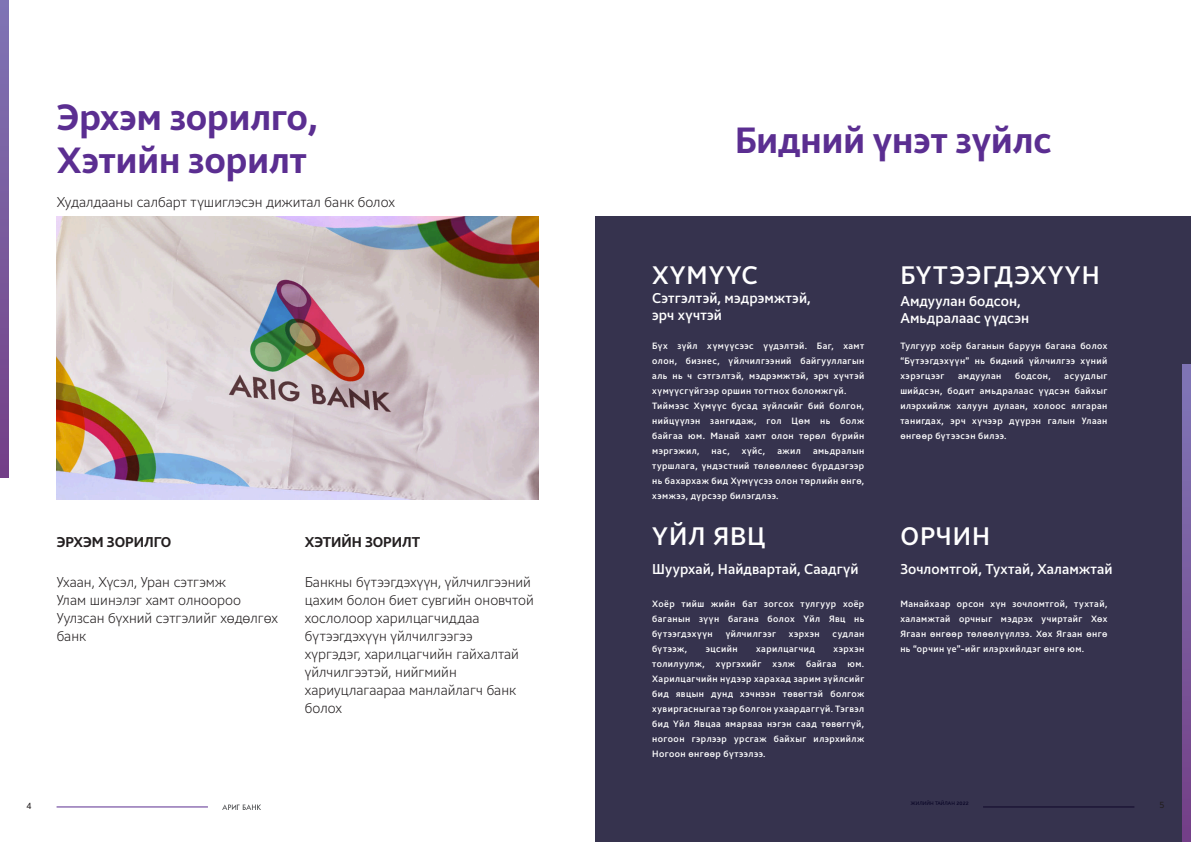
<style>
.page{position:relative;width:1191px;height:842px;background:#fff}
.page>*{position:absolute;margin:0;border:0;box-sizing:border-box;transform-origin:0 0}
.Headline{font:700 36px "Samsung Sans";color:#5b2e91}
.t1{font:500 25px "Samsung Sans";letter-spacing:.04em;color:#fff}
.body_text{font:300 14px/18px "Samsung Sans";color:#231f20}
.t2{font:500 14px/16.8px "Samsung Sans";letter-spacing:.005em;color:#fff}
.Sub_Title{font:700 14px "Samsung Sans";color:#231f20}
.t3{font:500 9px/15px "Samsung Sans";letter-spacing:.05em;color:#fff;text-align:justify}
.t4{font:9px "Samsung Sans";color:#231f20}
.t5{font:5px "Samsung Sans";letter-spacing:.005em;color:#040022}
.s1{font-size:6px}
</style>
<div class="page">
<hr style="left:57px;top:806px;width:151px;height:1px;background:#5b2e91">
<div style="left:595px;top:216px;width:596px;height:626px;background:#36334e"></div>
<img style="left:57px;top:216px;width:482px;height:283px">
<svg style="left:1182px;top:364px;width:9px;height:478px;background:#795a9e"></svg>
<svg style="left:0;top:0;width:9px;height:477px;background:#795a9d"></svg>
<svg style="left:222px;top:804px;width:39px;height:6px"></svg>
<p class="Headline" style="left:57px;top:92px;width:263px">Эрхэм зорилго,</p>
<p class="Headline" style="left:57px;top:135px;width:251px">Хэтийн зорилт</p>
<p class="body_text" style="left:57px;top:193px;width:340px">Худалдааны салбарт түшиглэсэн дижитал банк болох</p>
<p class="Sub_Title" style="left:57px;top:532px;width:116px">ЭРХЭМ ЗОРИЛГО</p>
<p class="Sub_Title" style="left:305px;top:532px;width:117px">ХЭТИЙН ЗОРИЛТ</p>
<p class="body_text" style="left:57px;top:572px;width:223px">Ухаан, Хүсэл, Уран сэтгэмж<br>Улам шинэлэг хамт олноороо<br>Уулзсан бүхний сэтгэлийг хөдөлгөх банк</p>
<p class="body_text" style="left:305px;top:572px;width:231px">Банкны бүтээгдэхүүн, үйлчилгээний цахим болон биет сувгийн оновчтой хослолоор харилцагчиддаа бүтээгдэхүүн үйлчилгээгээ<br>хүргэдэг, харилцагчийн гайхалтай үйлчилгээтэй, нийгмийн хариуцлагаараа манлайлагч банк болох</p>
<p class="Headline" style="left:735px;top:115px;width:318px">Бидний үнэт зүйлс</p>
<p class="t1" style="left:652px;top:258px;width:107px">ХҮМҮҮС</p>
<p class="t2" style="left:652px;top:289px;width:160px">Сэтгэлтэй, мэдрэмжтэй, эрч хүчтэй</p>
<p class="t3" style="left:652px;top:338px;width:214px">Бүх зүйл хүмүүсээс үүдэлтэй. Баг, хамт олон, бизнес, үйлчилгээний байгууллагын аль нь ч сэтгэлтэй, мэдрэмжтэй, эрч хүчтэй хүмүүсгүйгээр оршин тогтнох боломжгүй.</p>
<p class="t3" style="left:652px;top:398px;width:214px">Тиймээс Хүмүүс бусад зүйлсийг бий болгон, нийцүүлэн зангидаж, гол Цөм нь болж байгаа юм. Манай хамт олон төрөл бүрийн мэргэжил,</p>
<p class="t3" style="left:711px;top:443px;width:20px">нас,</p>
<p class="t3" style="left:742px;top:443px;width:25px">хүйс,</p>
<p class="t3" style="left:777px;top:443px;width:25px">ажил</p>
<p class="t3" style="left:652px;top:443px;width:214px;text-indent:161px">амьдралын туршлага, үндэстний төлөөллөөс бүрддэгээр нь бахархаж бид Хүмүүсээ олон төрлийн өнгө, хэмжээ, дүрсээр билэгдлээ.</p>
<p class="t1" style="left:652px;top:519px;width:115px">ҮЙЛ ЯВЦ</p>
<p class="t2" style="left:652px;top:560px;width:208px">Шуурхай, Найдвартай, Саадгүй</p>
<p class="t3" style="left:652px;top:596px;width:214px">Хоёр тийш жийн бат зогсох тулгуур хоёр баганын зүүн багана болох Үйл Явц нь бүтээгдэхүүн</p>
<p class="t3" style="left:725px;top:626px;width:52px">үйлчилгээг</p>
<p class="t3" style="left:789px;top:626px;width:32px">хэрхэн</p>
<p class="t3" style="left:832px;top:626px;width:33px">судлан</p>
<p class="t3" style="left:652px;top:641px;width:36px">бүтээж,</p>
<p class="t3" style="left:706px;top:641px;width:33px">эцсийн</p>
<p class="t3" style="left:756px;top:641px;width:60px">харилцагчид</p>
<p class="t3" style="left:652px;top:641px;width:214px;text-indent:181px">хэрхэн толилуулж, хүргэхийг хэлж байгаа юм.<br>Харилцагчийн нүдээр харахад зарим зүйлсийг бид явцын дунд хэчнээн төвөгтэй болгож хувиргасныгаа тэр болгон ухаардаггүй. Тэгвэл бид Үйл Явцаа ямарваа нэгэн саад төвөггүй, ногоон гэрлээр урсгаж байхыг илэрхийлж Ногоон өнгөөр бүтээлээ.</p>
<p class="t1" style="left:900px;top:257px;width:201px">БҮТЭЭГДЭХҮҮН</p>
<p class="t2" style="left:900px;top:293px;width:130px">Амдуулан бодсон,<br>Амьдралаас үүдсэн</p>
<p class="t3" style="left:900px;top:338px;width:209px">Тулгуур хоёр баганын баруун багана болох “Бүтээгдэхүүн” нь бидний үйлчилгээ хүний хэрэгцээг</p>
<p class="t3" style="left:958px;top:368px;width:45px">амдуулан</p>
<p class="t3" style="left:1015px;top:368px;width:37px">бодсон,</p>
<p class="t3" style="left:900px;top:368px;width:209px;text-indent:164px">асуудлыг шийдсэн, бодит амьдралаас үүдсэн байхыг илэрхийлж халуун дулаан, холоос ялгаран танигдах, эрч хүчээр дүүрэн галын Улаан өнгөөр бүтээсэн билээ.</p>
<p class="t1" style="left:900px;top:519px;width:91px">ОРЧИН</p>
<p class="t2" style="left:900px;top:560px;width:214px">Зочломтгой, Тухтай, Халамжтай</p>
<p class="t3" style="left:900px;top:596px;width:208px">Манайхаар орсон хүн зочломтгой, тухтай, халамжтай орчныг мэдрэх учиртайг Хөх Ягаан өнгөөр төлөөлүүллээ. Хөх Ягаан өнгө нь “орчин үе”-ийг илэрхийлдэг өнгө юм.</p>
<p class="t5" style="left:911px;top:799px;width:59px">ЖИЛИЙН ТАЙЛАН <span class="s1">2022</span></p>
<p class="t4" style="left:26px;top:800px;width:7px">4</p>
<p class="t4" style="left:1159px;top:799px;width:7px">5</p>
</div>
